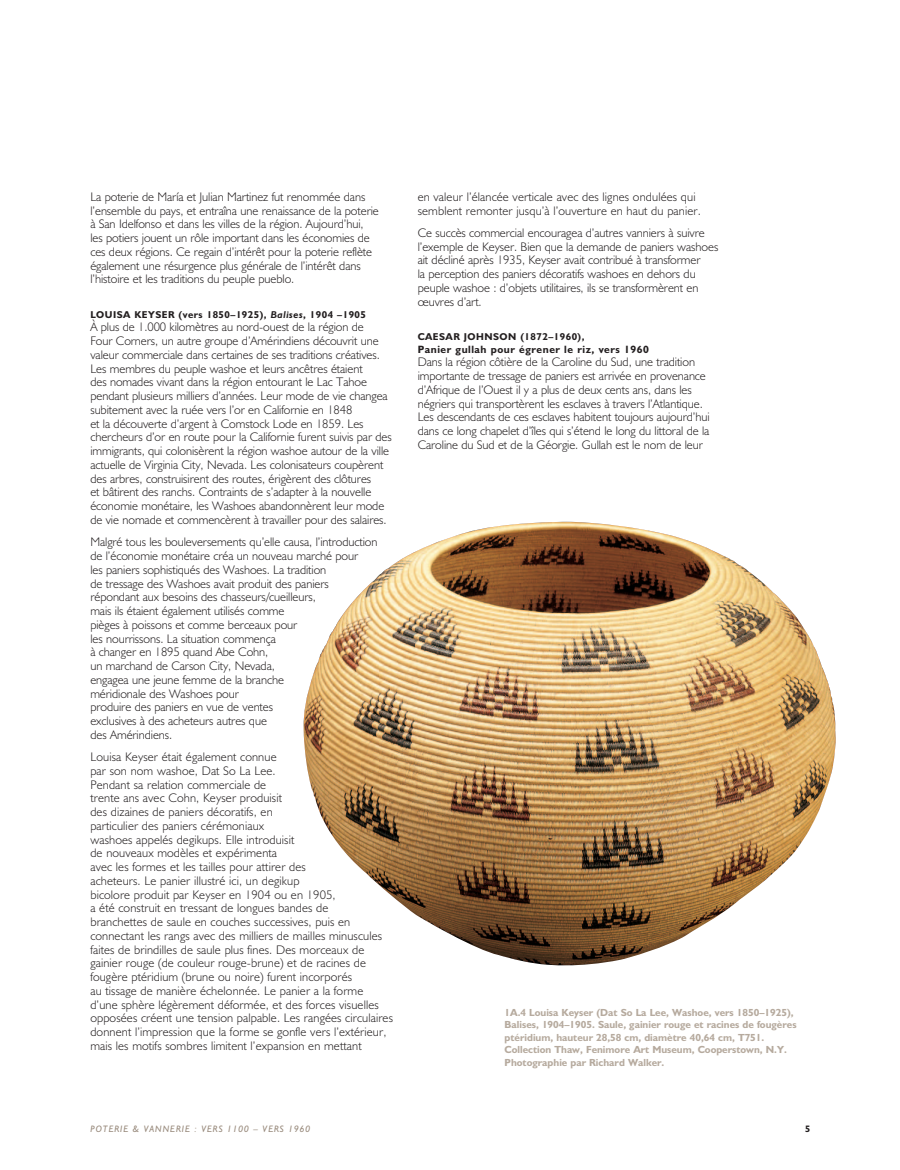
<style>
.page{position:relative;width:900px;height:1170px;background:#fff}
.page>*{position:absolute;margin:0;border:0;box-sizing:border-box;transform-origin:0 0}
.TG_text{font:300 12.5px/13.8px "Humanist 521 BT";letter-spacing:-.005em;color:#231f20}
.TG_subhead__all_caps{font:700 10.62px "Humanist 521 BT";letter-spacing:.05em;color:#231f20}
.TG_caption_gray{font:700 10.25px/12.5px "Humanist 521 BT";color:#b6aa9e}
.TG_subhead__all_caps-2{font:700 10px "Humanist 521 BT";letter-spacing:.05em;color:#231f20}
.t1{font:italic 9.38px "Humanist 521 BT";letter-spacing:.1em;color:#998b7d}
.t2{font:700 9.38px "Humanist 521 BT";color:#231f20}
.s1{font-style:italic}
</style>
<div class="page">
<img style="left:304px;top:522px;width:532px;height:444px">
<p class="TG_text" style="left:90px;top:189px;width:290px">La poterie de María et Julian Martinez fut renommée dans l’ensemble du pays, et entraîna une renaissance de la poterie à San Idelfonso et dans les villes de la région. Aujourd’hui, les potiers jouent un rôle important dans les économies de ces deux régions. Ce regain d’intérêt pour la poterie reflète également une résurgence plus générale de l’intérêt dans l’histoire et les traditions du peuple pueblo.</p>
<p class="TG_subhead__all_caps-2" style="left:90px;top:308px;width:277px">LOUISA KEYSER (vers 1850–1925), <span class="s1">Balises</span>, 1904 –1905</p>
<p class="TG_text" style="left:90px;top:320px;width:303px">À plus de 1.000 kilomètres au nord-ouest de la région de<br>Four Corners, un autre groupe d’Amérindiens découvrit une valeur commerciale dans certaines de ses traditions créatives.<br>Les membres du peuple washoe et leurs ancêtres étaient<br>des nomades vivant dans la région entourant le Lac Tahoe pendant plusieurs milliers d’années. Leur mode de vie changea subitement avec la ruée vers l’or en Californie en 1848<br>et la découverte d’argent à Comstock Lode en 1859. Les chercheurs d’or en route pour la Californie furent suivis par des immigrants, qui colonisèrent la région washoe autour de la ville actuelle de Virginia City, Nevada. Les colonisateurs coupèrent des arbres, construisirent des routes, érigèrent des clôtures<br>et bâtirent des ranchs. Contraints de s’adapter à la nouvelle économie monétaire, les Washoes abandonnèrent leur mode de vie nomade et commencèrent à travailler pour des salaires.</p>
<p class="TG_text" style="left:90px;top:535px;width:289px">Malgré tous les bouleversements qu’elle causa, l’introduction de l’économie monétaire créa un nouveau marché pour<br>les paniers sophistiqués des Washoes. La tradition<br>de tressage des Washoes avait produit des paniers répondant aux besoins des chasseurs/cueilleurs,<br>mais ils étaient également utilisés comme<br>pièges à poissons et comme berceaux pour<br>les nourrissons. La situation commença<br>à changer en 1895 quand Abe Cohn,<br>un marchand de Carson City, Nevada,<br>engagea une jeune femme de la branche<br>méridionale des Washoes pour<br>produire des paniers en vue de ventes<br>exclusives à des acheteurs autres que<br>des Amérindiens.</p>
<p class="TG_text" style="left:90px;top:750px;width:304px">Louisa Keyser était également connue<br>par son nom washoe, Dat So La Lee.<br>Pendant sa relation commerciale de<br>trente ans avec Cohn, Keyser produisit<br>des dizaines de paniers décoratifs, en<br>particulier des paniers cérémoniaux<br>washoes appelés degikups. Elle introduisit<br>de nouveaux modèles et expérimenta<br>avec les formes et les tailles pour attirer des<br>acheteurs. Le panier illustré ici, un degikup<br>bicolore produit par Keyser en 1904 ou en 1905,<br>a été construit en tressant de longues bandes de<br>branchettes de saule en couches successives, puis en connectant les rangs avec des milliers de mailles minuscules faites de brindilles de saule plus fines. Des morceaux de gainier rouge (de couleur rouge-brune) et de racines de fougère ptéridium (brune ou noire) furent incorporés<br>au tissage de manière échelonnée. Le panier a la forme d’une sphère légèrement déformée, et des forces visuelles opposées créent une tension palpable. Les rangées circulaires donnent l’impression que la forme se gonfle vers l’extérieur, mais les motifs sombres limitent l’expansion en mettant</p>
<p class="TG_text" style="left:418px;top:189px;width:285px">en valeur l’élancée verticale avec des lignes ondulées qui semblent remonter jusqu’à l’ouverture en haut du panier.</p>
<p class="TG_text" style="left:418px;top:226px;width:302px">Ce succès commercial encouragea d’autres vanniers à suivre l’exemple de Keyser. Bien que la demande de paniers washoes ait décliné après 1935, Keyser avait contribué à transformer<br>la perception des paniers décoratifs washoes en dehors du peuple washoe : d’objets utilitaires, ils se transformèrent en œuvres d’art.</p>
<p class="TG_subhead__all_caps-2" style="left:418px;top:330px;width:168px">CAESAR JOHNSON (1872–1960),</p>
<p class="TG_subhead__all_caps" style="left:418px;top:342px;width:233px">Panier gullah pour égrener le riz, vers 1960</p>
<p class="TG_text" style="left:418px;top:355px;width:293px">Dans la région côtière de la Caroline du Sud, une tradition importante de tressage de paniers est arrivée en provenance d’Afrique de l’Ouest il y a plus de deux cents ans, dans les négriers qui transportèrent les esclaves à travers l’Atlantique.<br>Les descendants de ces esclaves habitent toujours aujourd’hui dans ce long chapelet d’îles qui s’étend le long du littoral de la Caroline du Sud et de la Géorgie. Gullah est le nom de leur</p>
<p class="TG_caption_gray" style="left:505px;top:1006px;width:293px">1A.4 Louisa Keyser (Dat So La Lee, Washoe, vers 1850–1925), Balises, 1904–1905. Saule, gainier rouge et racines de fougères ptéridium, hauteur 28,58 cm, diamètre 40,64 cm, T751.<br>Collection Thaw, Fenimore Art Museum, Cooperstown, N.Y.<br>Photographie par Richard Walker.</p>
<p class="t1" style="left:90px;top:1123px;width:221px">POTERIE &amp; VANNERIE : VERS 1100 – VERS 1960</p>
<p class="t2" style="left:805px;top:1123px;width:7px">5</p>
</div>
